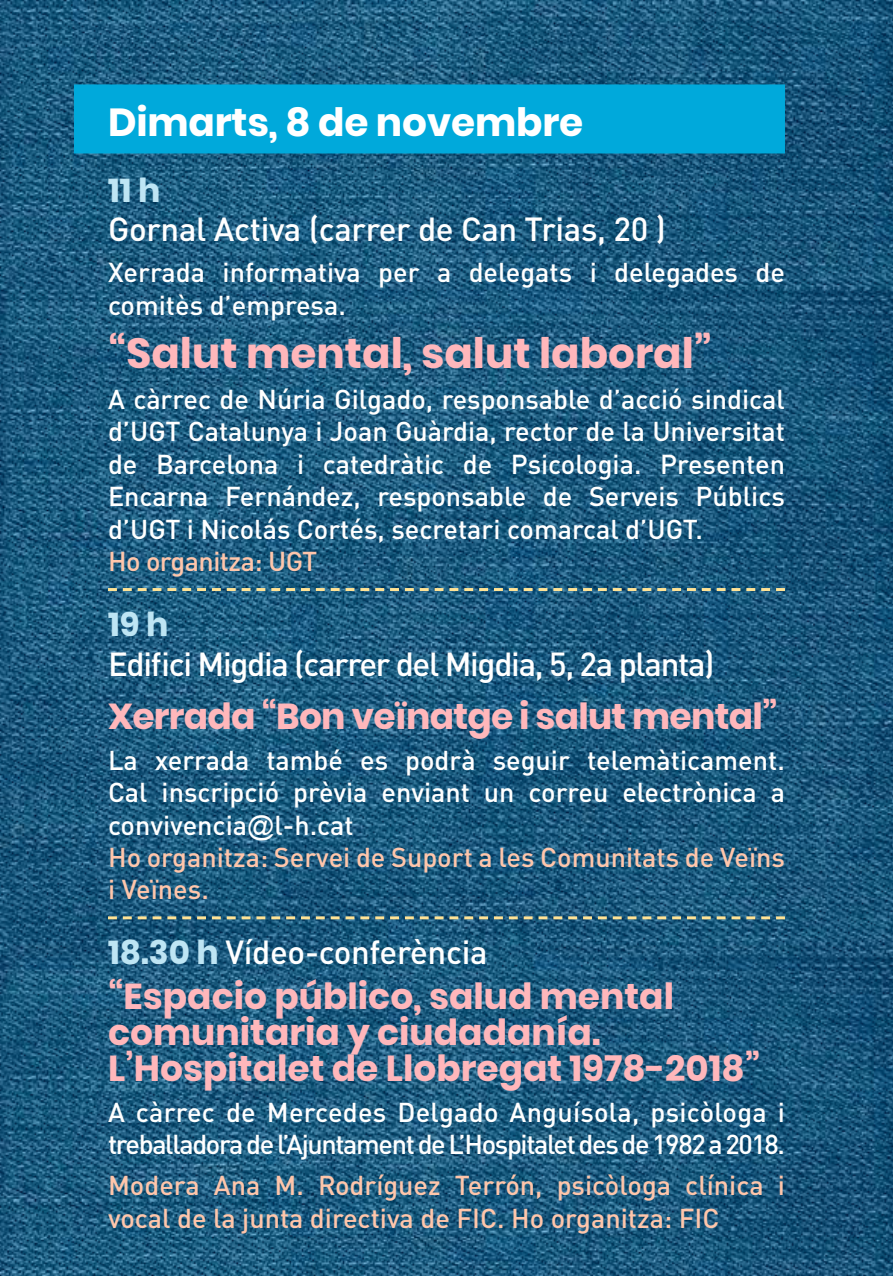
<style>
.page{position:relative;width:893px;height:1276px;background:#fff}
.page>*{position:absolute;margin:0;border:0;box-sizing:border-box;transform-origin:0 0}
.t1{font:700 42px "Poppins";color:#ffb7bb}
.t2{font:700 39px "Poppins";letter-spacing:-.005em;color:#fff}
.t3{font:700 36px/36px "Poppins";color:#ffb7bb}
.t4{font:700 36px "Poppins";letter-spacing:-.02em;color:#ffb7bb}
.t5{font:500 33px "DIN";letter-spacing:-.025em;color:#fff}
.t6{font:700 33px "Poppins";color:#bee5f4}
.t7{font:500 27px/32.4px "DIN";color:#fff;text-align:justify}
.t8{font:500 27px/32.4px "DIN Pro";color:#ffc6ab}
.t9{font:500 27px/32.4px "DIN";letter-spacing:-.05em;color:#fff}
.t10{font:500 27px "DIN Pro";letter-spacing:-.02em;color:#ffc6ab}
.s1{font-family:"Arial";font-weight:400}
.s2{font-family:"Poppins";font-weight:700;color:#bee5f4}
</style>
<div class="page">
<img style="left:0;top:0;width:893px;height:1276px">
<div style="left:74px;top:84px;width:711px;height:69px;background:#00a9db"></div>
<svg style="left:108px;top:588px;width:677px;height:3px;background:#a3ab8c"></svg>
<svg style="left:108px;top:916px;width:677px;height:3px;background:#919f87"></svg>
<h2 class="t2" style="left:108px;top:100px;width:477px">Dimarts, 8 de novembre</h2>
<p class="t6" style="left:108px;top:171px;width:54px">11 h</p>
<p class="t5" style="left:108px;top:207px;width:560px">Gornal Activa (carrer de Can Trias, 20 )</p>
<p class="t7" style="left:108px;top:255px;width:678px">Xerrada informativa per a delegats i delegades de comitès d’empresa.</p>
<h1 class="t1" style="left:108px;top:329px;width:606px">“Salut mental, salut laboral”</h1>
<p class="t7" style="left:108px;top:382px;width:678px">A càrrec de Núria Gilgado, responsable d’acció sindical d’UGT Catalunya i Joan Guàrdia, rector de la Universitat de Barcelona i catedràtic de Psicologia. Presenten Encarna Fernández, responsable de Serveis Públics d’UGT i Nicolás Cortés, secretari comarcal d’UGT.</p>
<p class="t10" style="left:108px;top:539px;width:211px">Ho organitza: UGT</p>
<p class="t6" style="left:108px;top:605px;width:62px">19 h</p>
<p class="t5" style="left:108px;top:642px;width:608px">Edifici Migdia (carrer del Migdia, 5, 2a planta)</p>
<h3 class="t4" style="left:108px;top:695px;width:671px">Xerrada “Bon veïnatge i salut mental”</h3>
<p class="t7" style="left:108px;top:743px;width:678px">La xerrada també es podrà seguir telemàticament.<br>Cal inscripció prèvia enviant un correu electrònica a convivencia<span class="s1">@</span>l-h.cat</p>
<p class="t8" style="left:108px;top:838px;width:678px">Ho organitza: Servei de Suport a les Comunitats de veïns i veïnes.</p>
<p class="t5" style="left:108px;top:930px;width:381px"><span class="s2">18.30 h</span> Vídeo-conferència</p>
<h3 class="t3" style="left:108px;top:978px;width:654px">“Espacio público, salud mental comunitaria y ciudadanía.<br>L’hospitalet de llobregat 1978-2018”</h3>
<p class="t9" style="left:108px;top:1095px;width:679px">A càrrec de Mercedes Delgado Anguísola, psicòloga i treballadora de l’Ajuntament de L’Hospitalet des de 1982 a 2018.</p>
<p class="t8" style="left:108px;top:1166px;width:678px">Modera Ana M. Rodríguez Terrón, psicòloga clínica i vocal de la junta directiva de FIC. Ho organitza: FIC</p>
</div>
